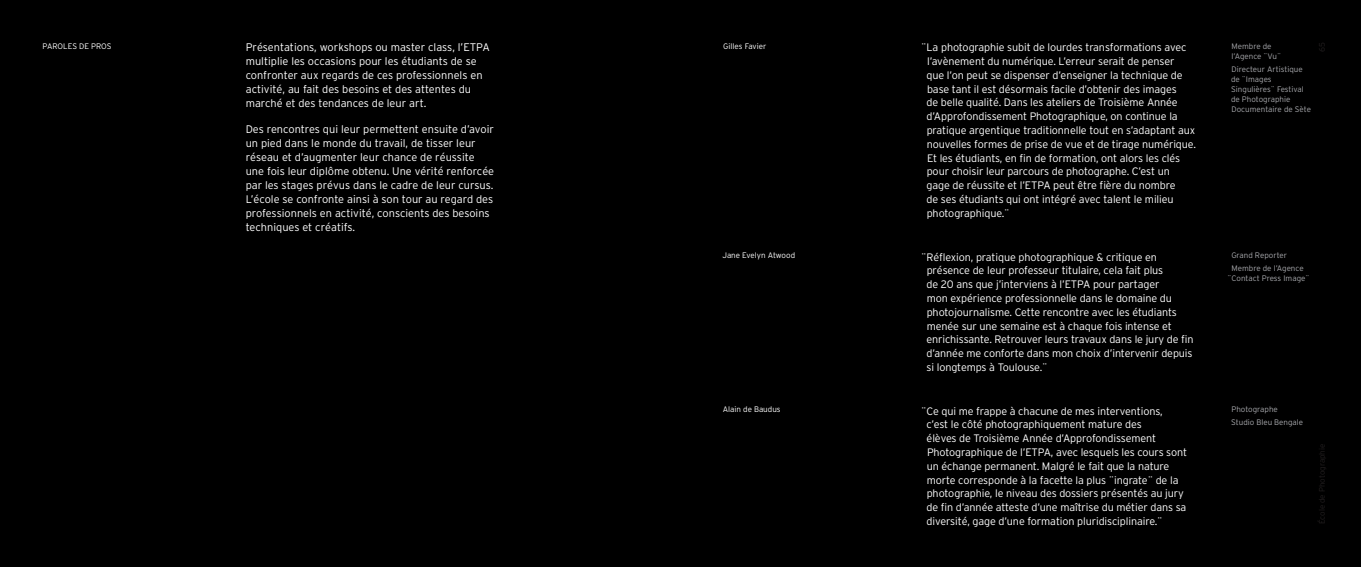
<style>
.page{position:relative;width:1361px;height:567px;background:#000}
.page>*{position:absolute;margin:0;border:0;box-sizing:border-box;transform-origin:0 0}
.t1{font:300 11px/14px "Interstate";color:#fff}
.t2{font:300 10.8px/13.8px "Interstate";letter-spacing:-.01em;color:#fff}
.t3{font:300 8px/10px "Interstate";color:#a8a9ad}
.t4{font:300 8px "Interstate";color:#fff}
.t5{font:300 8px "Interstate";color:#231f20}
</style>
<div class="page">
<p class="t1" style="left:246px;top:40px;width:246px">Présentations, workshops ou master class, l’ETPA multiplie les occasions pour les étudiants de se confronter aux regards de ces professionnels en activité, au fait des besoins et des attentes du marché et des tendances de leur art.</p>
<p class="t1" style="left:246px;top:122px;width:250px">Des rencontres qui leur permettent ensuite d’avoir un pied dans le monde du travail, de tisser leur réseau et d’augmenter leur chance de réussite une fois leur diplôme obtenu. Une vérité renforcée par les stages prévus dans le cadre de leur cursus.<br>L’école se confronte ainsi à son tour au regard des professionnels en activité, conscients des besoins techniques et créatifs.</p>
<p class="t4" style="left:723px;top:42px;width:44px">Gilles Favier</p>
<p class="t3" style="left:1231px;top:41px;width:51px">Membre de l’Agence ¨Vu¨</p>
<p class="t3" style="left:1231px;top:64px;width:81px">Directeur Artistique de ¨Images<br>Singulières¨ Festival de Photographie<br>Documentaire de Sète</p>
<p class="t4" style="left:43px;top:42px;width:70px">PAROLES DE PROS</p>
<p class="t2" style="left:926px;top:40px;width:271px;text-indent:-5px">¨La photographie subit de lourdes transformations avec l’avènement du numérique. L’erreur serait de penser<br>que l’on peut se dispenser d’enseigner la technique de base tant il est désormais facile d’obtenir des images<br>de belle qualité. Dans les ateliers de Troisième Année d’Approfondissement Photographique, on continue la pratique argentique traditionnelle tout en s’adaptant aux nouvelles formes de prise de vue et de tirage numérique.<br>Et les étudiants, en fin de formation, ont alors les clés pour choisir leur parcours de photographe. C’est un<br>gage de réussite et l’ETPA peut être fière du nombre<br>de ses étudiants qui ont intégré avec talent le milieu photographique.¨</p>
<p class="t2" style="left:926px;top:250px;width:269px;text-indent:-5px">¨Réflexion, pratique photographique &amp; critique en présence de leur professeur titulaire, cela fait plus<br>de 20 ans que j’interviens à l’ETPA pour partager<br>mon expérience professionnelle dans le domaine du photojournalisme. Cette rencontre avec les étudiants menée sur une semaine est à chaque fois intense et enrichissante. Retrouver leurs travaux dans le jury de fin d’année me conforte dans mon choix d’intervenir depuis si longtemps à Toulouse.¨</p>
<p class="t4" style="left:722px;top:251px;width:74px">Jane Evelyn Atwood</p>
<p class="t3" style="left:1231px;top:250px;width:57px">Grand Reporter</p>
<p class="t3" style="left:1227px;top:263px;width:83px;text-align:center">Membre de l’Agence ¨Contact Press Image¨</p>
<p class="t2" style="left:926px;top:404px;width:262px;text-indent:-5px">¨Ce qui me frappe à chacune de mes interventions, c’est le côté photographiquement mature des<br>élèves de Troisième Année d’Approfondissement Photographique de l’ETPA, avec lesquels les cours sont un échange permanent. Malgré le fait que la nature morte corresponde à la facette la plus ¨ingrate¨ de la photographie, le niveau des dossiers présentés au jury de fin d’année atteste d’une maîtrise du métier dans sa diversité, gage d’une formation pluridisciplinaire.¨</p>
<p class="t4" style="left:723px;top:405px;width:59px">Alain de Baudus</p>
<p class="t3" style="left:1231px;top:404px;width:48px">Photographe</p>
<p class="t3" style="left:1231px;top:417px;width:73px">Studio Bleu Bengale</p>
<p class="t5" style="left:1317px;top:524px;width:82px;rotate:-90deg">École de Photographie</p>
</div>
